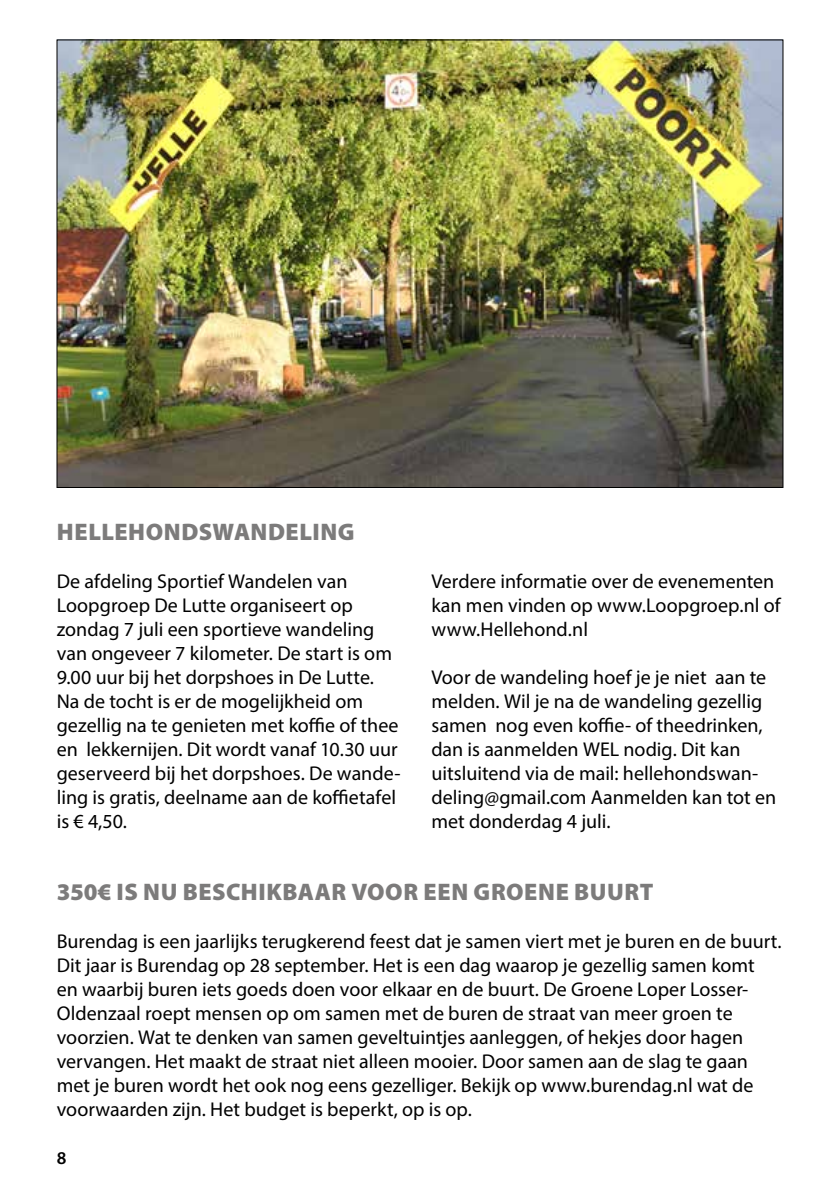
<style>
.page{position:relative;width:840px;height:1191px;background:#fff}
.page>*{position:absolute;margin:0;border:0;box-sizing:border-box;transform-origin:0 0}
.t1{font:900 24px "Myriad Pro";letter-spacing:.02em;color:#7c7b7b}
.t2{font:20px/24px "Myriad Pro";color:#000}
.t3{font:600 18px "Myriad Pro";color:#000}
</style>
<div class="page">
<img style="left:59px;top:42px;width:721px;height:444px">
<p class="t1" style="left:57px;top:515px;width:299px">HELLEHONDSWANDELING</p>
<p class="t2" style="left:57px;top:569px;width:345px">De afdeling Sportief Wandelen van Loopgroep De Lutte organiseert op zondag 7 juli een sportieve wandeling van ongeveer 7 kilometer. De start is om 9.00 uur bij het dorpshoes in De Lutte.<br>Na de tocht is er de mogelijkheid om gezellig na te genieten met koffie of thee en lekkernijen. Dit wordt vanaf 10.30 uur geserveerd bij het dorpshoes. De wande&shy;ling is gratis, deelname aan de koffietafel is € 4,50.</p>
<p class="t2" style="left:431px;top:569px;width:350px">Verdere informatie over de evenementen kan men vinden op www.Loopgroep.nl of www.Hellehond.nl</p>
<p class="t2" style="left:431px;top:665px;width:346px">Voor de wandeling hoef je je niet aan te melden. Wil je na de wandeling gezellig samen nog even koffie- of theedrinken, dan is aanmelden WEL nodig. Dit kan uitsluitend via de mail: hellehondswan&shy;deling@gmail.com Aanmelden kan tot en met donderdag 4 juli.</p>
<p class="t1" style="left:57px;top:875px;width:598px">350€ IS NU BESCHIKBAAR VOOR EEN GROENE BUURT</p>
<p class="t2" style="left:57px;top:929px;width:726px">Burendag is een jaarlijks terugkerend feest dat je samen viert met je buren en de buurt.<br>Dit jaar is Burendag op 28 september. Het is een dag waarop je gezellig samen komt<br>en waarbij buren iets goeds doen voor elkaar en de buurt. De Groene Loper Losser-Oldenzaal roept mensen op om samen met de buren de straat van meer groen te voorzien. Wat te denken van samen geveltuintjes aanleggen, of hekjes door hagen vervangen. Het maakt de straat niet alleen mooier. Door samen aan de slag te gaan met je buren wordt het ook nog eens gezelliger. Bekijk op www.burendag.nl wat de voorwaarden zijn. Het budget is beperkt, op is op.</p>
<p class="t3" style="left:57px;top:1146px;width:11px">8</p>
</div>
